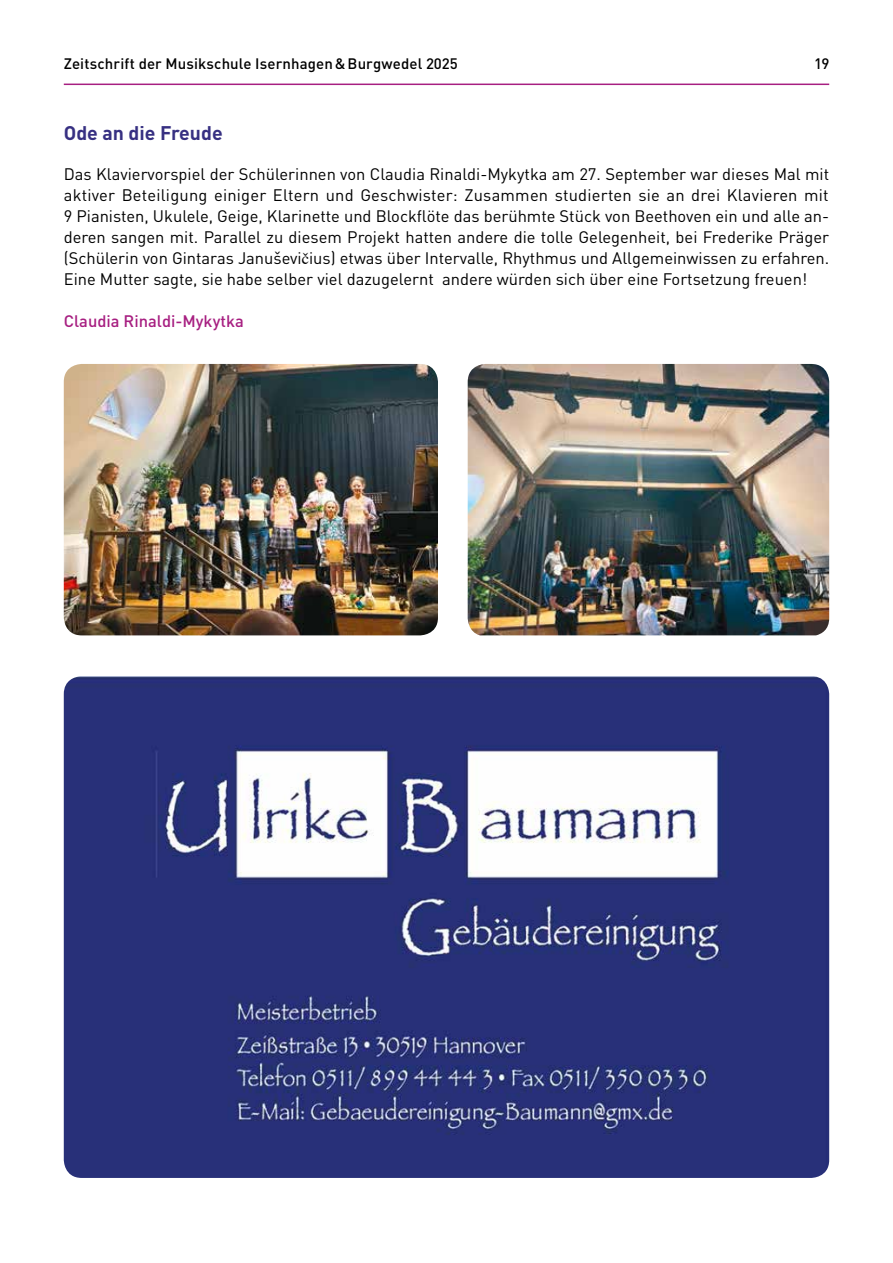
<style>
.page{position:relative;width:893px;height:1263px;background:#fff}
.page>*{position:absolute;margin:0;border:0;box-sizing:border-box;transform-origin:0 0}
.t1{font:700 19.5px "DIN";color:#373082}
.t2{font:16.5px/21px "DIN";color:#000;text-align:justify}
.t3{font:500 16.5px "DIN";color:#a71f81}
.t4{font:500 15px "DIN";letter-spacing:.005em;color:#000}
.s1{font-family:"Times"}
</style>
<div class="page">
<hr style="left:64px;top:84px;width:765px;height:1px;background:#a71f81">
<img style="left:64px;top:364px;width:374px;height:271px">
<img style="left:468px;top:364px;width:361px;height:271px">
<img style="left:64px;top:676px;width:765px;height:502px">
<p class="t4" style="left:64px;top:54px;width:396px">Zeitschrift der Musikschule Isernhagen&amp;Burgwedel 2025</p>
<p class="t4" style="left:814px;top:54px;width:17px">19</p>
<p class="t1" style="left:64px;top:120px;width:161px">Ode an die Freude</p>
<p class="t2" style="left:64px;top:163px;width:767px">Das Klaviervorspiel der Schülerinnen von Claudia Rinaldi-Mykytka am 27. September war dieses Mal mit aktiver Beteiligung einiger Eltern und Geschwister: Zusammen studierten sie an drei Klavieren mit 9 Pianisten, Ukulele, Geige, Klarinette und Blockflöte das berühmte Stück von Beethoven ein und alle an&shy;deren sangen mit. Parallel zu diesem Projekt hatten andere die tolle Gelegenheit, bei Frederike Präger (Schülerin von Gintaras Januševi<span class="s1">č</span>ius) etwas über Intervalle, Rhythmus und Allgemeinwissen zu erfahren.<br>Eine Mutter sagte, sie habe selber viel dazugelernt andere würden sich über eine Fortsetzung freuen!</p>
<p class="t3" style="left:64px;top:311px;width:182px">Claudia Rinaldi-Mykytka</p>
</div>
